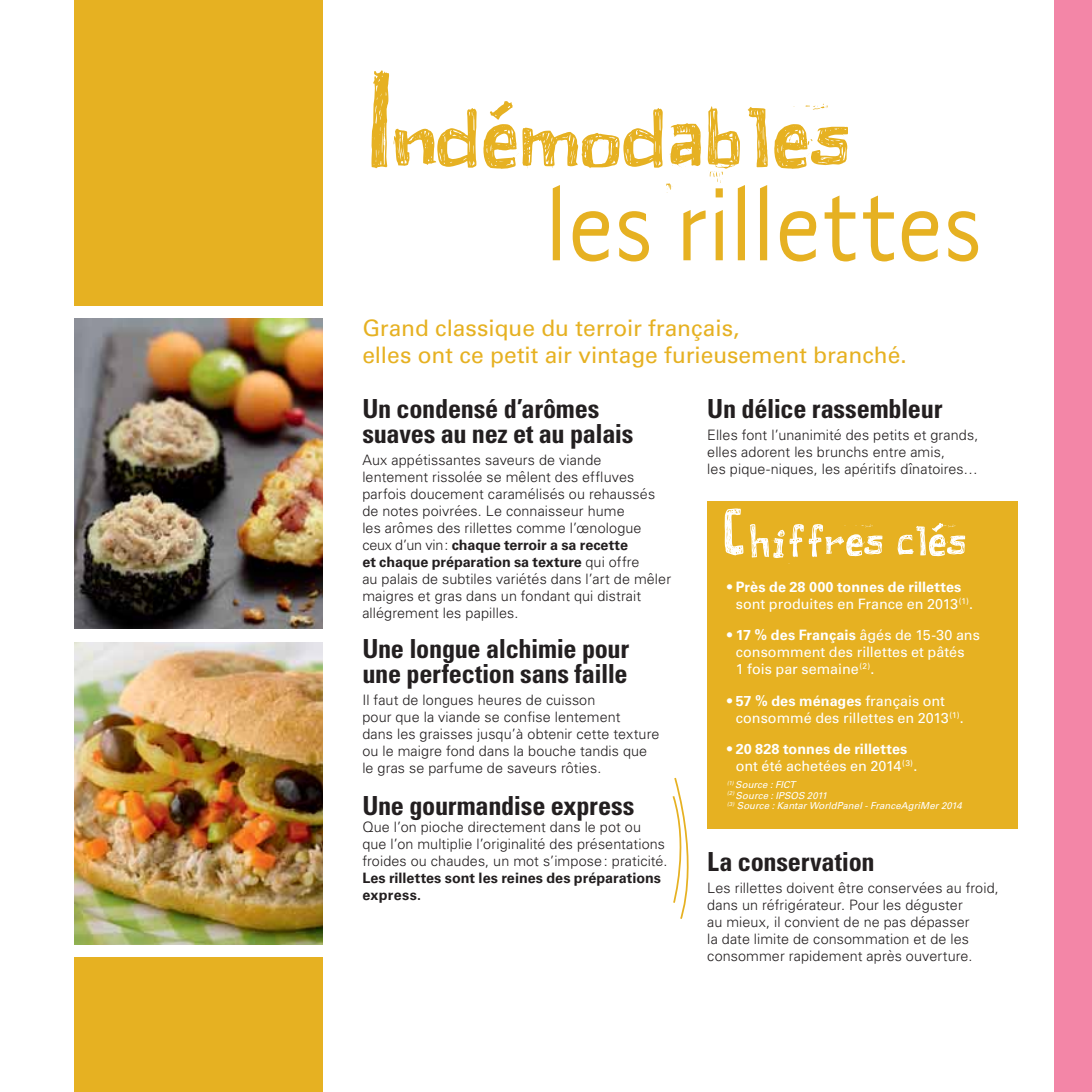
<style>
.page{position:relative;width:1092px;height:1092px;background:#fff}
.page>*{position:absolute;margin:0;border:0;box-sizing:border-box;transform-origin:0 0}
.t1{font:119.88px "Tarzana Narrow";letter-spacing:-.025em;color:#e6b122}
.t2{font:700 condensed 26.25px/25.2px "Univers";letter-spacing:-.01em;color:#231f20}
.t3{font:22.75px/26.2px "Univers";color:#e6b122}
.t4{font:300 14.35px/17px "Univers CE";letter-spacing:.01em;color:#231f20}
.t5{font:500 14.35px/17px "Univers CE";letter-spacing:.005em;color:#fff}
.t6{font:700 14.35px/17px "Univers CE";letter-spacing:.005em;color:#fff}
.t7{font:700 14.35px/17px "Univers CE";color:#231f20}
.t8{font:italic 9.62px/10.5px "Univers CE";letter-spacing:.005em;color:#fff}
.s1{font-weight:700}
.s2{font-weight:500}
</style>
<div class="page">
<div style="left:1054px;top:0;width:37px;height:1091px;background:#f386a7"></div>
<div style="left:74px;top:0;width:248px;height:305px;background:#e6b122"></div>
<div style="left:74px;top:957px;width:248px;height:134px;background:#e6b122"></div>
<img style="left:74px;top:642px;width:248px;height:302px">
<svg style="left:371px;top:70px;width:476px;height:123px"></svg>
<img style="left:74px;top:319px;width:248px;height:310px">
<div style="left:707px;top:501px;width:310px;height:327px;background:#e6b122"></div>
<svg style="left:724px;top:508px;width:241px;height:50px"></svg>
<svg style="left:672px;top:777px;width:17px;height:142px"></svg>
<h1 class="t1" style="left:542px;top:175px;width:443px">les rillettes</h1>
<h3 class="t3" style="left:362px;top:317px;width:546px">Grand classique du terroir français,<br>elles ont ce petit air vintage furieusement branché.</h3>
<h2 class="t2" style="left:362px;top:399px;width:273px">Un condensé d’arômes suaves au nez et au palais</h2>
<p class="t4" style="left:362px;top:453px;width:310px">Aux appétissantes saveurs de viande<br>lentement rissolée se mêlent des effluves parfois doucement caramélisés ou rehaussés de notes poivrées. Le connaisseur hume<br>les arômes des rillettes comme l’œnologue ceux d’un vin : <span class="s1">chaque terroir a sa recette<br>et chaque préparation sa texture</span> qui offre<br>au palais de subtiles variétés dans l’art de mêler maigres et gras dans un fondant qui distrait allégrement les papilles.</p>
<h2 class="t2" style="left:362px;top:638px;width:268px">Une longue alchimie pour une perfection sans faille</h2>
<p class="t4" style="left:362px;top:693px;width:298px">Il faut de longues heures de cuisson<br>pour que la viande se confise lentement<br>dans les graisses jusqu’à obtenir cette texture ou le maigre fond dans la bouche tandis que le gras se parfume de saveurs rôties.</p>
<h2 class="t2" style="left:362px;top:795px;width:273px">Une gourmandise express</h2>
<p class="t4" style="left:362px;top:820px;width:307px">Que l’on pioche directement dans le pot ou que l’on multiplie l’originalité des présentations froides ou chaudes, un mot s’impose : praticité.</p>
<p class="t7" style="left:362px;top:870px;width:300px">Les rillettes sont les reines des préparations express.</p>
<h2 class="t2" style="left:707px;top:399px;width:236px">Un délice rassembleur</h2>
<p class="t4" style="left:707px;top:428px;width:272px">Elles font l’unanimité des petits et grands, elles adorent les brunchs entre amis,<br>les pique-niques, les apéritifs dînatoires…</p>
<p class="t6" style="left:735px;top:579px;width:239px;text-indent:-9px">• Près de 28 000 tonnes de rillettes <span class="s2">sont produites en France en 2013</span><sup>(1)</sup><span class="s2">.</span></p>
<p class="t5" style="left:735px;top:628px;width:246px;text-indent:-9px"><span class="s1">• 17 % des Français</span> âgés de 15-30 ans consomment des rillettes et pâtés<br>1 fois par semaine<sup>(2)</sup>.</p>
<p class="t5" style="left:735px;top:693px;width:230px;text-indent:-9px"><span class="s1">• 57 % des ménages</span> français ont consommé des rillettes en 2013<sup>(1)</sup>.</p>
<p class="t6" style="left:735px;top:742px;width:183px;text-indent:-9px">• 20 828 tonnes de rillettes <span class="s2">ont été achetées en 2014</span><sup>(3)</sup><span class="s2">.</span></p>
<p class="t8" style="left:727px;top:780px;width:236px"><sup>(1)</sup> Source : FICT<br><sup>(2)</sup> Source : IPSOS 2011<br><sup>(3)</sup> Source : Kantar WorldPanel - FranceAgriMer 2014</p>
<h2 class="t2" style="left:707px;top:851px;width:169px">La conservation</h2>
<p class="t4" style="left:707px;top:881px;width:293px">Les rillettes doivent être conservées au froid, dans un réfrigérateur. Pour les déguster<br>au mieux, il convient de ne pas dépasser<br>la date limite de consommation et de les consommer rapidement après ouverture.</p>
</div>
